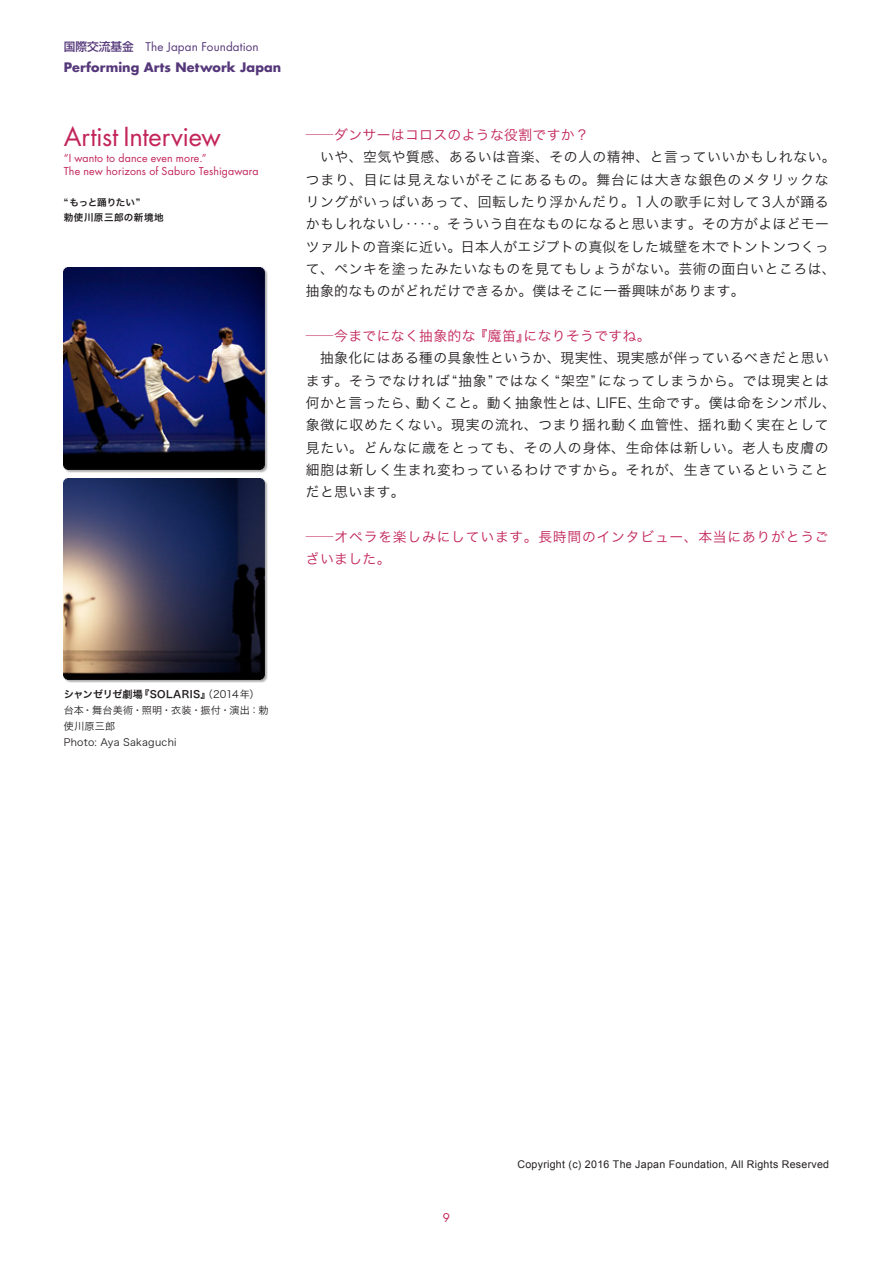
<style>
.page{position:relative;width:893px;height:1263px;background:#fff}
.page>*{position:absolute;margin:0;border:0;box-sizing:border-box;transform-origin:0 0}
.t1{font:25.5px "Futura";letter-spacing:-.01em;color:#c22559}
.本文_日{font:13.8px/22.4px "Hira Kaku Pro W3";letter-spacing:.04em;color:#231f20}
.本文_日-2{font:13.8px/22.4px "Hira Kaku Pro W3";letter-spacing:.055em;color:#c22559;scale:2 1}
.本文_日-3{font:13.8px "Hira Kaku Pro W3";letter-spacing:.025em;color:#c22559;scale:2 1}
.本文_日-4{font:13.8px "Hira Kaku Pro W3";letter-spacing:.025em;color:#c22559}
.t2{font:700 12.75px "Futura";letter-spacing:.01em;color:#55387a}
.t3{font:11.7px "Futura";letter-spacing:.01em;color:#55387a}
.t4{font:11.7px "Futura";color:#c22559}
.t5{font:10.65px/12.8px "Futura";letter-spacing:.01em;color:#c22559}
.本文_日-5{font:10.65px "Arial";letter-spacing:.025em;color:#231f20}
.データ_日{font:10.05px/15.9px "Hira Kaku Pro W3";letter-spacing:.03em;color:#231f20}
.データ_日-2{font:10.05px "Hira Kaku Pro W6";letter-spacing:.025em;color:#231f20}
.データ_日-3{font:10.05px "Hira Kaku Pro W6";letter-spacing:-.025em;color:#231f20}
.t6{font:9.6px/14.9px "Hira Kaku Pro W6";letter-spacing:.03em;color:#231f20}
.s1{font-family:"Shin Go Pro";font-weight:500}
.s2{font-family:"Hira Kaku Pro W3"}
</style>
<div class="page">
<img style="left:64px;top:268px;width:204px;height:204px">
<img style="left:64px;top:478px;width:204px;height:204px">
<p class="t3" style="left:64px;top:38px;width:196px"><span class="s1">国際交流基金　</span>The Japan Foundation</p>
<p class="t2" style="left:64px;top:58px;width:219px">Performing Arts Network Japan</p>
<h1 class="t1" style="left:64px;top:119px;width:159px">Artist Interview</h1>
<p class="t5" style="left:64px;top:152px;width:196px">I“ wanto to dance even more “.<br>The new horizons of Saburo Teshigawara</p>
<p class="t6" style="left:64px;top:195px;width:101px">“もっと踊りたい“<br>勅使川原三郎の新境地</p>
<p class="本文_日-3" style="left:306px;top:123px;width:143px">─ダンサーはコロスのような役割ですか?</p>
<p class="本文_日" style="left:306px;top:145px;width:531px">　いや、空気や質感、あるいは音楽、その人の精神、と言っていいかもしれない。つまり、目には見えないがそこにあるもの。舞台には大きな銀色のメタリックなリングがいっぱいあって、回転したり浮かんだり。1人の歌手に対して3人が踊るかもしれないし‥‥。そういう自在なものになると思います。その方がよほどモーツァルトの音楽に近い。日本人がエジプトの真似をした城壁を木でトントンつくって、ペンキを塗ったみたいなものを見てもしょうがない。芸術の面白いところは、抽象的なものがどれだけできるか。僕はそこに一番興味があります。</p>
<p class="本文_日-4" style="left:524px;top:323px;width:129px">になりそうですね。</p>
<p class="本文_日-3" style="left:306px;top:323px;width:114px">─今までになく抽象的な『魔笛』</p>
<p class="本文_日" style="left:306px;top:346px;width:524px">　抽象化にはある種の具象性というか、現実性、現実感が伴っているべきだと思い</p>
<p class="本文_日" style="left:306px;top:368px;width:525px">ます。そうでなければ“抽象”ではなく“架空”になってしまうから。では現実とは</p>
<p class="本文_日" style="left:638px;top:391px;width:199px">生命です。僕は命をシンボル、</p>
<p class="本文_日" style="left:416px;top:391px;width:185px">動くこと。動く抽象性とは、</p>
<p class="本文_日" style="left:306px;top:391px;width:524px">何かと言ったら、<br>象徴に収めたくない。現実の流れ、つまり揺れ動く血管性、揺れ動く実在として見たい。どんなに歳をとっても、その人の身体、生命体は新しい。老人も皮膚の細胞は新しく生まれ変わっているわけですから。それが、生きているということだと思います。</p>
<p class="本文_日-2" style="left:306px;top:524px;width:263px">─オペラを楽しみにしています。長時間のインタビュー、本当にありがとうございました。</p>
<p class="本文_日" style="left:597px;top:391px;width:46px">LIFE、</p>
<p class="データ_日-3" style="left:64px;top:685px;width:81px">シャンゼリゼ劇場</p>
<p class="データ_日" style="left:64px;top:701px;width:206px">台本・舞台美術・照明・衣装・振付・演出：勅使川原三郎</p>
<p class="データ_日" style="left:64px;top:733px;width:114px">Photo: Aya Sakaguchi</p>
<p class="データ_日-2" style="left:139px;top:685px;width:122px">『SOLARIS』<span class="s2">（2014年(</span></p>
<p class="t4" style="left:443px;top:1210px;width:9px">9</p>
<p class="本文_日-5" style="left:517px;top:1157px;width:313px">Copyright (c) 2016 The Japan Foundation, All Rights Reserved</p>
</div>
